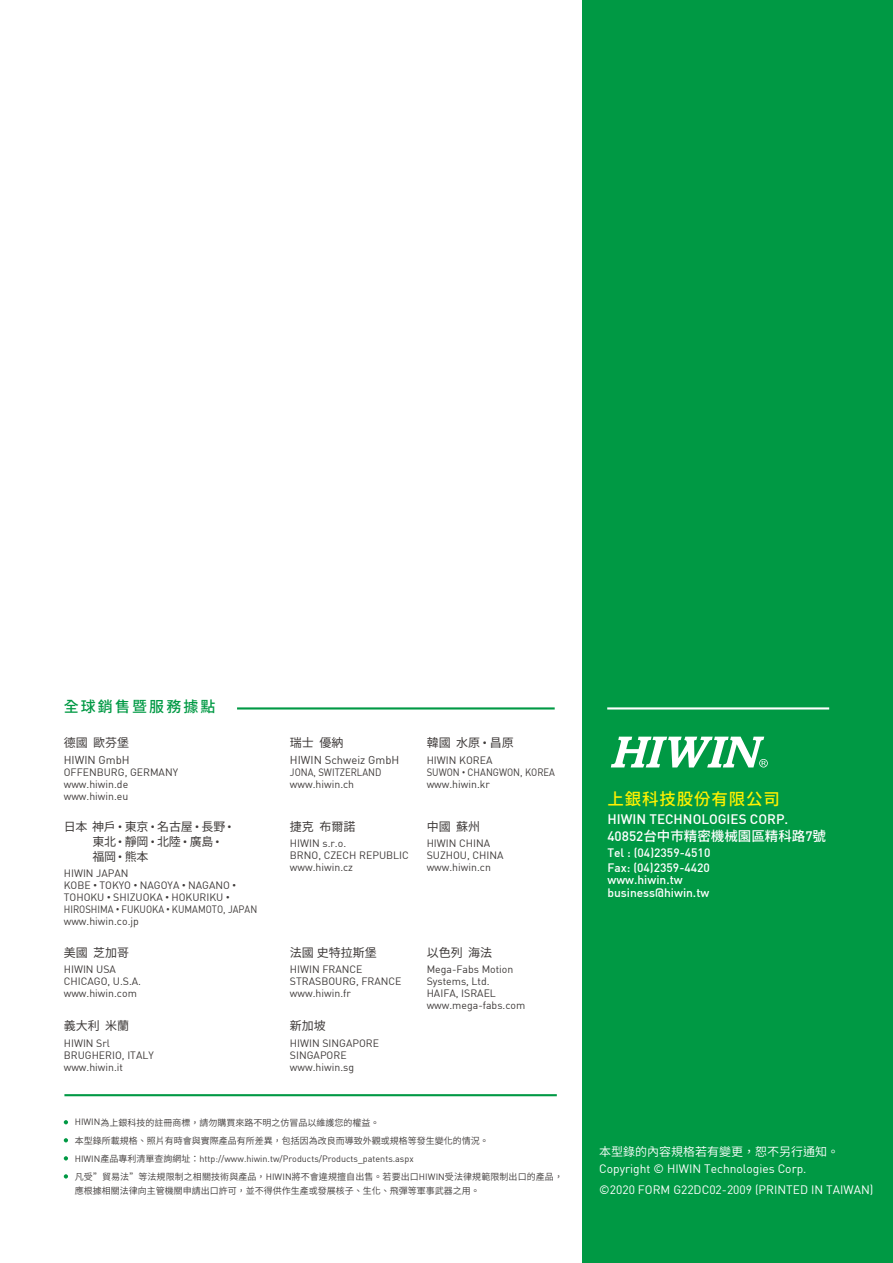
<style>
.page{position:relative;width:893px;height:1263px;background:#fff}
.page>*{position:absolute;margin:0;border:0;box-sizing:border-box;transform-origin:0 0}
.t1{font:500 16.5px "Noto Sans CJ Ktc";letter-spacing:.05em;color:#fff100}
.t2{font:500 15px "Noto Sans CJ Ktc";letter-spacing:.14em;color:#094}
.t3{font:500 13.5px "DIN";color:#fff}
.t4{font:500 13.5px "Noto Sans CJ Ktc";color:#fff}
.t5{font:12px "DIN";color:#fff}
.t6{font:500 12px/14.2px "DIN";color:#fff}
.t7{font:12px "Noto Sans CJ Ktc";color:#3e3a39}
.t8{font:12px/15px "Noto Sans CJ Ktc";letter-spacing:-.025em;color:#3e3a39}
.t9{font:600 12px "Noto Sans CJ Ktc";color:#fff}
.t10{font:11.25px "DIN";color:#3e3a39}
.t11{font:10.5px/12px "DIN";color:#3e3a39}
.t12{font:10.5px/12px "DIN";color:#3e3a39;scale:.9 1}
.t13{font:600 9px/18px "Noto Sans CJ Ktc";color:#3e3a39}
.t14{font:9px "DIN";color:#3e3a39}
.s1{font-family:"Noto Serif CJ Ktc"}
.s2{font-family:"Noto Serif CJ Ktc";font-weight:500}
.s3{font-family:"DIN";font-weight:400}
.s4{font-family:"Noto Sans CJ Ktc";font-weight:600}
.s5{font-family:"DIN"}
</style>
<div class="page">
<div style="left:583px;top:0;width:310px;height:1263px;background:#094"></div>
<hr style="left:64px;top:1094px;width:493px;height:2px;background:#094">
<svg style="left:64px;top:1120px;width:4px;height:4px"></svg>
<svg style="left:64px;top:1138px;width:4px;height:4px"></svg>
<svg style="left:64px;top:1156px;width:4px;height:4px"></svg>
<svg style="left:64px;top:1174px;width:4px;height:4px"></svg>
<hr style="left:607px;top:707px;width:222px;height:2px;background:#fff">
<svg style="left:611px;top:737px;width:157px;height:30px"></svg>
<hr style="left:237px;top:707px;width:318px;height:2px;background:#094">
<h2 class="t2" style="left:64px;top:698px;width:153px">全球銷售暨服務據點</h2>
<p class="t7" style="left:64px;top:736px;width:67px">德國 歐芬堡</p>
<p class="t10" style="left:64px;top:753px;width:67px">HIWIN GmbH</p>
<p class="t11" style="left:64px;top:766px;width:116px">OFFENBURG, GERMANY www.hiwin.de www.hiwin.eu</p>
<p class="t8" style="left:92px;top:819px;width:141px;text-indent:-29px">日本 神戶 <span class="s1">‧</span> 東京 <span class="s1">‧</span> 名古屋 <span class="s1">‧</span> 長野 <span class="s1">‧</span>東北 <span class="s1">‧</span> 靜岡 <span class="s1">‧</span> 北陸 <span class="s1">‧</span> 廣島 <span class="s1">‧</span>福岡 <span class="s1">‧</span> 熊本</p>
<p class="t11" style="left:64px;top:867px;width:195px">HIWIN JAPAN<br>KOBE <span class="s2">‧</span> TOKYO <span class="s2">‧</span> NAGOYA <span class="s2">‧</span> NAGANO <span class="s2">‧<br></span>TOHOKU <span class="s2">‧</span> SHIZUOKA <span class="s2">‧</span> HOKURIKU <span class="s2">‧<br></span>HIROSHIMA <span class="s2">‧</span> FUKUOKA <span class="s2">‧</span> KUMAMOTO, JAPAN www.hiwin.co.jp</p>
<p class="t7" style="left:64px;top:945px;width:67px">美國 芝加哥</p>
<p class="t11" style="left:64px;top:963px;width:79px">HIWIN USA<br>CHICAGO, U.S.A. www.hiwin.com</p>
<p class="t7" style="left:64px;top:1019px;width:67px">義大利 米蘭</p>
<p class="t11" style="left:64px;top:1036px;width:92px">HIWIN Srl<br>BRUGHERIO, ITALY www.hiwin.it</p>
<p class="t7" style="left:290px;top:736px;width:55px">瑞士 優納</p>
<p class="t10" style="left:290px;top:753px;width:111px">HIWIN Schweiz GmbH</p>
<p class="t12" style="left:290px;top:766px;width:103px">JONA, SWITZERLAND www.hiwin.ch</p>
<p class="t7" style="left:290px;top:819px;width:67px">捷克 布爾諾</p>
<p class="t11" style="left:290px;top:837px;width:120px">HIWIN s.r.o.<br>BRNO, CZECH REPUBLIC www.hiwin.cz</p>
<p class="t7" style="left:427px;top:736px;width:89px">韓國 水原 <span class="s1">‧</span> 昌原</p>
<p class="t11" style="left:427px;top:754px;width:130px">HIWIN KOREA<br>SUWON <span class="s1">‧</span> CHANGWON, KOREA www.hiwin.kr</p>
<p class="t7" style="left:427px;top:819px;width:55px">中國 蘇州</p>
<p class="t11" style="left:427px;top:837px;width:78px">HIWIN CHINA<br>SUZHOU, CHINA www.hiwin.cn</p>
<p class="t7" style="left:290px;top:945px;width:88px">法國 史特拉斯堡</p>
<p class="t11" style="left:290px;top:963px;width:113px">HIWIN FRANCE<br>STRASBOURG, FRANCE www.hiwin.fr</p>
<p class="t7" style="left:290px;top:1019px;width:37px">新加坡</p>
<p class="t11" style="left:290px;top:1036px;width:91px">HIWIN SINGAPORE<br>SINGAPORE www.hiwin.sg</p>
<p class="t7" style="left:427px;top:945px;width:67px">以色列 海法</p>
<p class="t11" style="left:427px;top:963px;width:100px">Mega-Fabs Motion<br>Systems, Ltd.<br>HAIFA, ISRAEL www.mega-fabs.com</p>
<p class="t13" style="left:75px;top:1113px;width:415px"><span class="s3">HIWIN</span>為上銀科技的註冊商標，請勿購買來路不明之仿冒品以維護您的權益。<br>本型錄所載規格、照片有時會與實際產品有所差異，包括因為改良而導致外觀或規格等發生變化的情況。</p>
<p class="t14" style="left:75px;top:1153px;width:340px">HIWIN<span class="s4">產品專利清單查詢網址：</span>http://www.hiwin.tw/Products/Products_patents.aspx</p>
<p class="t13" style="left:75px;top:1170px;width:490px;line-height:13.8px">凡受”貿易法”等法規限制之相關技術與產品，<span class="s3">HIWIN</span>將不會違規擅自出售。若要出口<span class="s3">HIWIN</span>受法律規範限制出口的產品，應根據相關法律向主管機關申請出口許可，並不得供作生產或發展核子、生化、飛彈等軍事武器之用。</p>
<h1 class="t1" style="left:607px;top:790px;width:174px">上銀科技股份有限公司</h1>
<p class="t3" style="left:607px;top:811px;width:182px">HIWIN TECHNOLOGIES CORP.</p>
<p class="t4" style="left:607px;top:828px;width:220px"><span class="s5">40852</span>台中市精密機械園區精科路<span class="s5">7</span>號</p>
<p class="t6" style="left:607px;top:845px;width:104px">Tel : (04)2359-4510<br>Fax: (04)2359-4420</p>
<p class="t6" style="left:607px;top:873px;width:103px;line-height:12.8px">www.hiwin.tw business@hiwin.tw</p>
<p class="t9" style="left:599px;top:1145px;width:241px">本型錄的內容規格若有變更，恕不另行通知。</p>
<p class="t5" style="left:599px;top:1161px;width:209px">Copyright © HIWIN Technologies Corp.</p>
<p class="t5" style="left:599px;top:1182px;width:276px">©2020 FORM G22DC02-2009 (PRINTED IN TAIWAN)</p>
</div>
